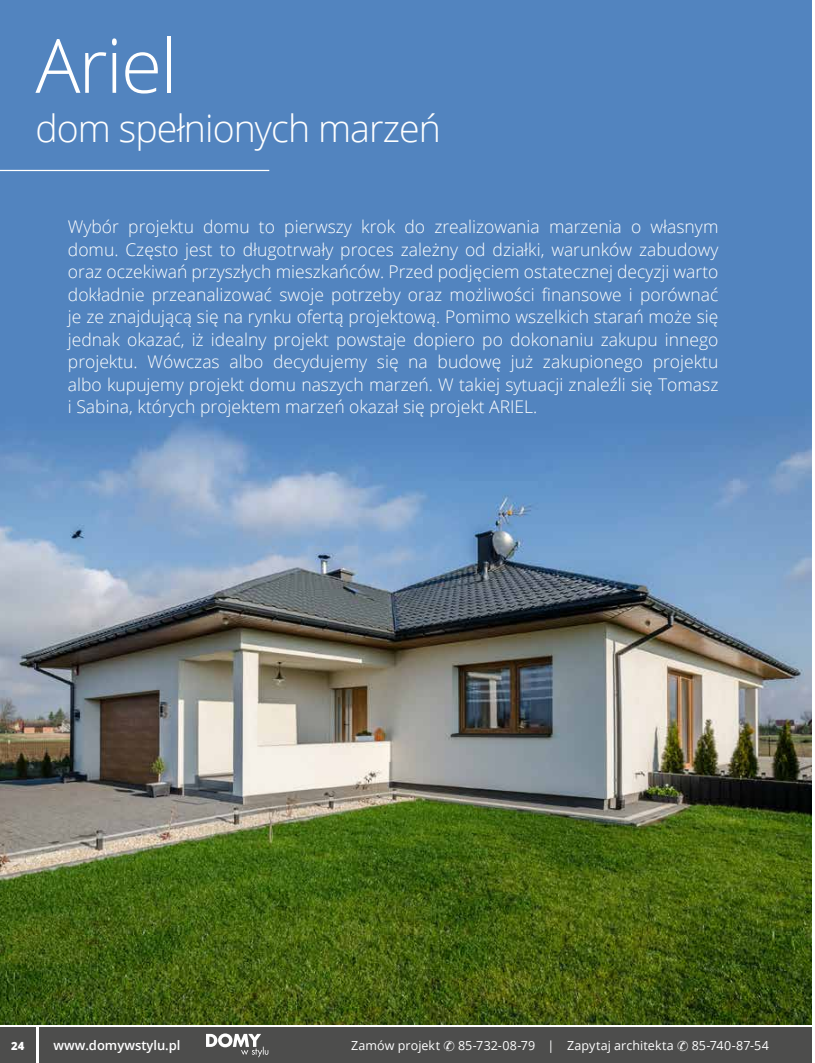
<style>
.page{position:relative;width:815px;height:1063px;background:#fff}
.page>*{position:absolute;margin:0;border:0;box-sizing:border-box;transform-origin:0 0}
.t1{font:300 75px "Open Sans";letter-spacing:-.025em;color:#fff}
.t2{font:300 37.5px "Open Sans";letter-spacing:-.025em;color:#fff}
.t3{font:300 17.5px/22.5px "Open Sans";color:#fff;text-align:justify}
.t4{font:600 13px "Open Sans";color:#fff}
.t5{font:12.5px "Open Sans";letter-spacing:.005em;color:#fff}
.t6{font:800 11.25px "Open Sans";color:#fff}
.s1{font-family:"Zapf Din Itc L";font-size:14.5px}
</style>
<div class="page">
<div style="left:0;top:1028px;width:35px;height:35px;background:#4d4d4c"></div>
<div style="left:39px;top:1028px;width:772px;height:35px;background:#4d4d4c"></div>
<img style="left:0;top:0;width:811px;height:1024px">
<svg style="left:206px;top:1033px;width:62px;height:24px"></svg>
<hr style="left:0;top:170px;width:269px;height:1px;background:#fff">
<h1 class="t1" style="left:35px;top:14px;width:143px">Ariel</h1>
<h2 class="t2" style="left:35px;top:102px;width:407px">dom spełnionych marzeń</h2>
<p class="t3" style="left:68px;top:215px;width:652px">Wybór projektu domu to pierwszy krok do zrealizowania marzenia o własnym domu. Często jest to długotrwały proces zależny od działki, warunków zabudowy oraz oczekiwań przyszłych mieszkańców. Przed podjęciem ostatecznej decyzji warto dokładnie przeanalizować swoje potrzeby oraz możliwości finansowe i porównać je ze znajdującą się na rynku ofertą projektową. Pomimo wszelkich starań może się jednak okazać, iż idealny projekt powstaje dopiero po dokonaniu zakupu innego projektu. Wówczas albo decydujemy się na budowę już zakupionego projektu albo kupujemy projekt domu naszych marzeń. W takiej sytuacji znaleźli się Tomasz i Sabina, których projektem marzeń okazał się projekt ARIEL.</p>
<p class="t6" style="left:11px;top:1037px;width:15px">24</p>
<p class="t4" style="left:54px;top:1037px;width:129px">www.domywstylu.pl</p>
<p class="t5" style="left:351px;top:1037px;width:419px">Zamów projekt <span class="s1">&amp;</span> 85-732-08-79 | Zapytaj architekta <span class="s1">&amp;</span> 85-740-87-54</p>
</div>
